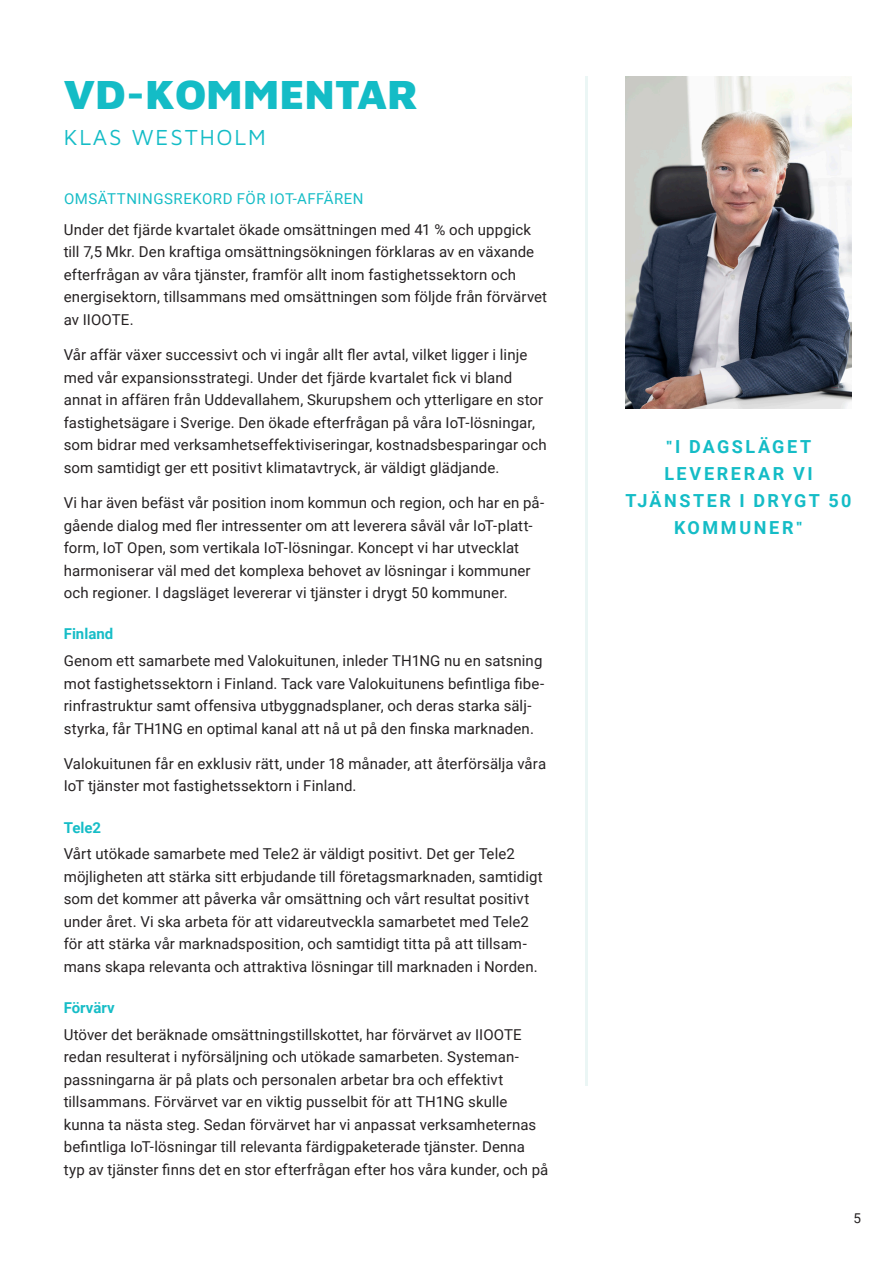
<style>
.page{position:relative;width:893px;height:1263px;background:#fff}
.page>*{position:absolute;margin:0;border:0;box-sizing:border-box;transform-origin:0 0}
.Huvudrubrik{font:900 42px "Maven Pro";color:#14bcc6}
.Underrubrik_nivå_1{font:22.5px "Maven Pro";letter-spacing:.08em;color:#14bcc6}
.Pull_Text{font:700 18px/27px "Roboto";letter-spacing:.14em;color:#14bcc6;text-align:center}
.t1{font:15px/22.5px "Roboto";letter-spacing:.005em;color:#231f20}
.t2{font:15px "Roboto";letter-spacing:.035em;color:#14bcc6}
.t3{font:700 15px "Roboto";color:#14bcc6}
.t4{font:13.5px "Roboto";color:#231f20}
.s1{font-family:"Maven Pro"}
</style>
<div class="page">
<hr style="left:586px;top:77px;width:2px;height:1009px;background:#ebf6f5">
<img style="left:625px;top:77px;width:227px;height:332px">
<p class="Huvudrubrik" style="left:64px;top:66px;width:356px">VD-KOMMENTAR</p>
<p class="Underrubrik_nivå_1" style="left:64px;top:121px;width:203px">KLAS WESTHOLM</p>
<p class="t2" style="left:64px;top:188px;width:301px">OMSÄTTNINGSREKORD FÖR IOT-AFFÄREN</p>
<p class="t1" style="left:64px;top:218px;width:485px">Under det fjärde kvartalet ökade omsättningen med 41 % och uppgick till 7,5 Mkr. Den kraftiga omsättningsökningen förklaras av en växande efterfrågan av våra tjänster, framför allt inom fastighetssektorn och energisektorn, tillsammans med omsättningen som följde från förvärvet av IIOOTE.</p>
<p class="t1" style="left:64px;top:343px;width:485px">Vår affär växer successivt och vi ingår allt fler avtal, vilket ligger i linje med vår expansionsstrategi. Under det fjärde kvartalet fick vi bland annat in affären från Uddevallahem, Skurupshem och ytterligare en stor fastighetsägare i Sverige. Den ökade efterfrågan på våra IoT-lösningar, som bidrar med verksamhetseffektiviseringar, kostnadsbesparingar och som samtidigt ger ett positivt klimatavtryck, är väldigt glädjande.</p>
<p class="t1" style="left:64px;top:491px;width:482px">Vi har även befäst vår position inom kommun och region, och har en på&shy;gående dialog med fler intressenter om att leverera såväl vår IoT-platt&shy;form, IoT Open, som vertikala IoT-lösningar. Koncept vi har utvecklat harmoniserar väl med det komplexa behovet av lösningar i kommuner och regioner. I dagsläget levererar vi tjänster i drygt 50 kommuner.</p>
<p class="t3" style="left:64px;top:623px;width:51px">Finland</p>
<p class="t1" style="left:64px;top:649px;width:482px">Genom ett samarbete med Valokuitunen, inleder TH1NG nu en satsning mot fastighetssektorn i Finland. Tack vare Valokuitunens befintliga fibe&shy;rinfrastruktur samt offensiva utbyggnadsplaner, och deras starka sälj&shy;styrka, får TH1NG en optimal kanal att nå ut på den finska marknaden.</p>
<p class="t1" style="left:64px;top:752px;width:484px">Valokuitunen får en exklusiv rätt, under 18 månader, att återförsälja våra<br>IoT tjänster mot fastighetssektorn i Finland.</p>
<p class="t3" style="left:64px;top:817px;width:39px">Tele2</p>
<p class="t1" style="left:64px;top:842px;width:480px">Vårt utökade samarbete med Tele2 är väldigt positivt. Det ger Tele2 möjligheten att stärka sitt erbjudande till företagsmarknaden, samtidigt som det kommer att påverka vår omsättning och vårt resultat positivt under året. Vi ska arbeta för att vidareutveckla samarbetet med Tele2 för att stärka vår marknadsposition, och samtidigt titta på att tillsam&shy;mans skapa relevanta och attraktiva lösningar till marknaden i Norden.</p>
<p class="t3" style="left:64px;top:997px;width:52px">Förvärv</p>
<p class="t1" style="left:64px;top:1023px;width:486px">Utöver det beräknade omsättningstillskottet, har förvärvet av IIOOTE redan resulterat i nyförsäljning och utökade samarbeten. Systeman&shy;passningarna är på plats och personalen arbetar bra och effektivt tillsammans. Förvärvet var en viktig pusselbit för att TH1NG skulle kunna ta nästa steg. Sedan förvärvet har vi anpassat verksamheternas befintliga IoT-lösningar till relevanta färdigpaketerade tjänster. Denna typ av tjänster finns det en stor efterfrågan efter hos våra kunder, och på</p>
<p class="Pull_Text" style="left:625px;top:432px;width:228px"><span class="s1">"</span>I DAGSLÄGET<br>LEVERERAR VI<br>TJÄNSTER I DRYGT 50<br>KOMMUNER<span class="s1">"</span></p>
<p class="t4" style="left:853px;top:1209px;width:9px">5</p>
</div>
